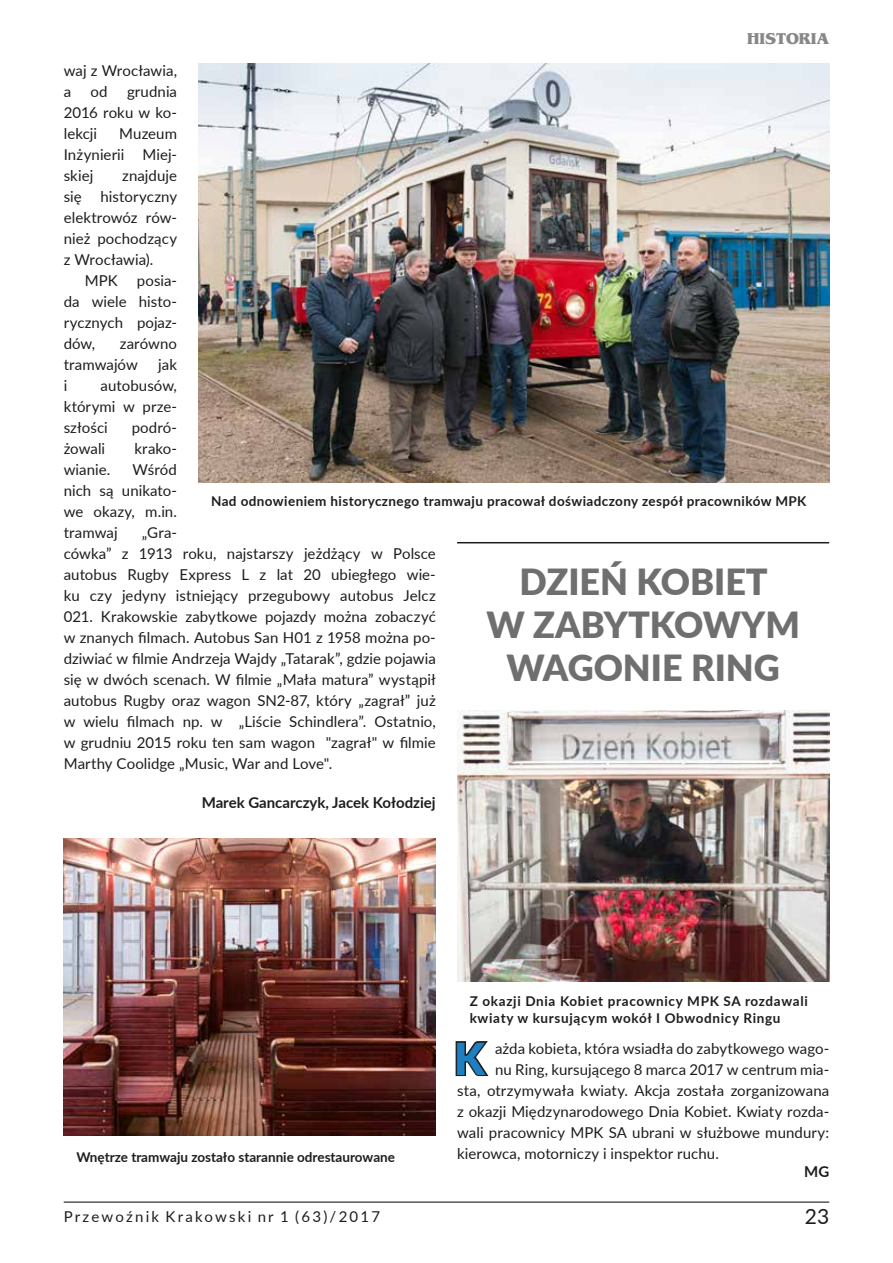
<style>
.page{position:relative;width:893px;height:1263px;background:#fff}
.page>*{position:absolute;margin:0;border:0;box-sizing:border-box;transform-origin:0 0}
.t1{font:900 43.8px "Lato";color:#1e80c2}
.t2{font:900 36px/43.2px "Lato";color:#706f6f;text-align:center}
.t3{font:21px "Lato";color:#1d1d1b}
.t4{font:700 16.5px "Bangkok";color:#878787}
.t5{font:15px/21px "Lato";letter-spacing:.005em;color:#1d1d1b;text-align:justify}
.t6{font:700 15px "Lato";color:#1d1d1b}
.t7{font:15px "Lato";letter-spacing:.15em;color:#1d1d1b}
.t8{font:700 13.5px/16.2px "Lato";letter-spacing:.05em;color:#1d1d1b}
.t9{font:700 13.5px "Lato";letter-spacing:.03em;color:#1d1d1b}
.t10{font:700 13.5px "Lato";color:#1d1d1b}
</style>
<div class="page">
<hr style="left:64px;top:1201px;width:765px;height:2px;background:#1d1d1b">
<svg style="left:455px;top:1041px;width:34px;height:35px"></svg>
<img style="left:198px;top:64px;width:631px;height:419px">
<img style="left:457px;top:710px;width:372px;height:271px">
<img style="left:64px;top:839px;width:372px;height:296px">
<hr style="left:457px;top:542px;width:372px;height:1px;background:#1d1d1b">
<p class="t5" style="left:64px;top:59px;width:115px">waj z Wrocławia, a</p>
<p class="t5" style="left:64px;top:80px;width:115px;text-indent:63px">grudnia 2016 roku w ko&shy;lekcji</p>
<p class="t5" style="left:91px;top:80px;width:19px">od</p>
<p class="t5" style="left:64px;top:122px;width:115px;text-indent:56px">Muzeum Inżynierii Miej&shy;skiej</p>
<p class="t5" style="left:122px;top:164px;width:56px">znajduje</p>
<p class="t5" style="left:64px;top:185px;width:20px">się</p>
<p class="t5" style="left:101px;top:185px;width:78px">historyczny</p>
<p class="t5" style="left:64px;top:206px;width:115px">elektrowóz rów-</p>
<p class="t5" style="left:64px;top:227px;width:115px">nież pochodzący</p>
<p class="t5" style="left:64px;top:248px;width:91px">z Wrocławia).</p>
<p class="t5" style="left:85px;top:269px;width:34px">MPK</p>
<p class="t5" style="left:64px;top:269px;width:115px;text-indent:73px">posia&shy;da wiele histo&shy;rycznych pojaz&shy;dów,</p>
<p class="t5" style="left:64px;top:332px;width:115px;text-indent:56px">zarówno tramwajów</p>
<p class="t5" style="left:158px;top:353px;width:20px">jak</p>
<p class="t5" style="left:64px;top:374px;width:115px;text-indent:37px">autobusów, którymi w prze&shy;szłości</p>
<p class="t5" style="left:64px;top:374px;width:5px">i</p>
<p class="t5" style="left:132px;top:416px;width:47px">podró-</p>
<p class="t4" style="left:747px;top:29px;width:84px">HISTORIA</p>
<p class="t5" style="left:64px;top:437px;width:43px">żowali</p>
<p class="t5" style="left:135px;top:437px;width:44px">krako-</p>
<p class="t5" style="left:64px;top:458px;width:48px">wianie.</p>
<p class="t5" style="left:64px;top:458px;width:115px;text-indent:69px">Wśród nich są unikato&shy;we okazy, m.in. tramwaj</p>
<p class="t9" style="left:211px;top:491px;width:597px">Nad odnowieniem historycznego tramwaju pracował doświadczony zespół pracowników MPK</p>
<p class="t5" style="left:64px;top:521px;width:374px;text-align:left;text-indent:78px">„Gra-<br>cówka” z 1913 roku, najstarszy jeżdżący w Polsce autobus Rugby Express L z lat 20 ubiegłego wie&shy;ku czy jedyny istniejący przegubowy autobus Jelcz 021. Krakowskie zabytkowe pojazdy można zobaczyć w znanych filmach. Autobus San H01 z 1958 można po&shy;dziwiać w filmie Andrzeja Wajdy „Tatarak”, gdzie pojawia się w dwóch scenach. W filmie „Mała matura” wystąpił autobus Rugby oraz wagon SN2-87, który „zagrał” już w wielu filmach np. w „Liście Schindlera”. Ostatnio, w grudniu 2015 roku ten sam wagon "zagrał" w filmie Marthy Coolidge „Music, War and Love".</p>
<p class="t6" style="left:202px;top:791px;width:236px">Marek Gancarczyk, Jacek Kołodziej</p>
<h2 class="t2" style="left:487px;top:558px;width:315px">DZIEŃ KOBIET<br>W ZABYTKOWYM<br>WAGONIE RING</h2>
<p class="t10" style="left:76px;top:1147px;width:320px">Wnętrze tramwaju zostało starannie odrestaurowane</p>
<p class="t8" style="left:470px;top:993px;width:340px">Z okazji Dnia Kobiet pracownicy MPK SA rozdawali kwiaty w kursującym wokół I Obwodnicy Ringu</p>
<h1 class="t1" style="left:454px;top:1025px;width:32px">K</h1>
<p class="t5" style="left:495px;top:1037px;width:336px">ażda kobieta, która wsiadła do zabytkowego wago-</p>
<p class="t5" style="left:495px;top:1058px;width:336px">nu Ring, kursującego 8 marca 2017 w centrum mia-</p>
<p class="t5" style="left:457px;top:1079px;width:374px">sta, otrzymywała kwiaty. Akcja została zorganizowana</p>
<p class="t5" style="left:457px;top:1100px;width:374px">z okazji Międzynarodowego Dnia Kobiet. Kwiaty rozda-</p>
<p class="t5" style="left:457px;top:1121px;width:374px">wali pracownicy MPK SA ubrani w służbowe mundury:</p>
<p class="t5" style="left:457px;top:1142px;width:263px">kierowca, motorniczy i inspektor ruchu.</p>
<p class="t6" style="left:804px;top:1160px;width:27px">MG</p>
<p class="t7" style="left:64px;top:1206px;width:318px">Przewoźnik Krakowski nr 1 (63)/2017</p>
<h3 class="t3" style="left:805px;top:1202px;width:26px">23</h3>
</div>
